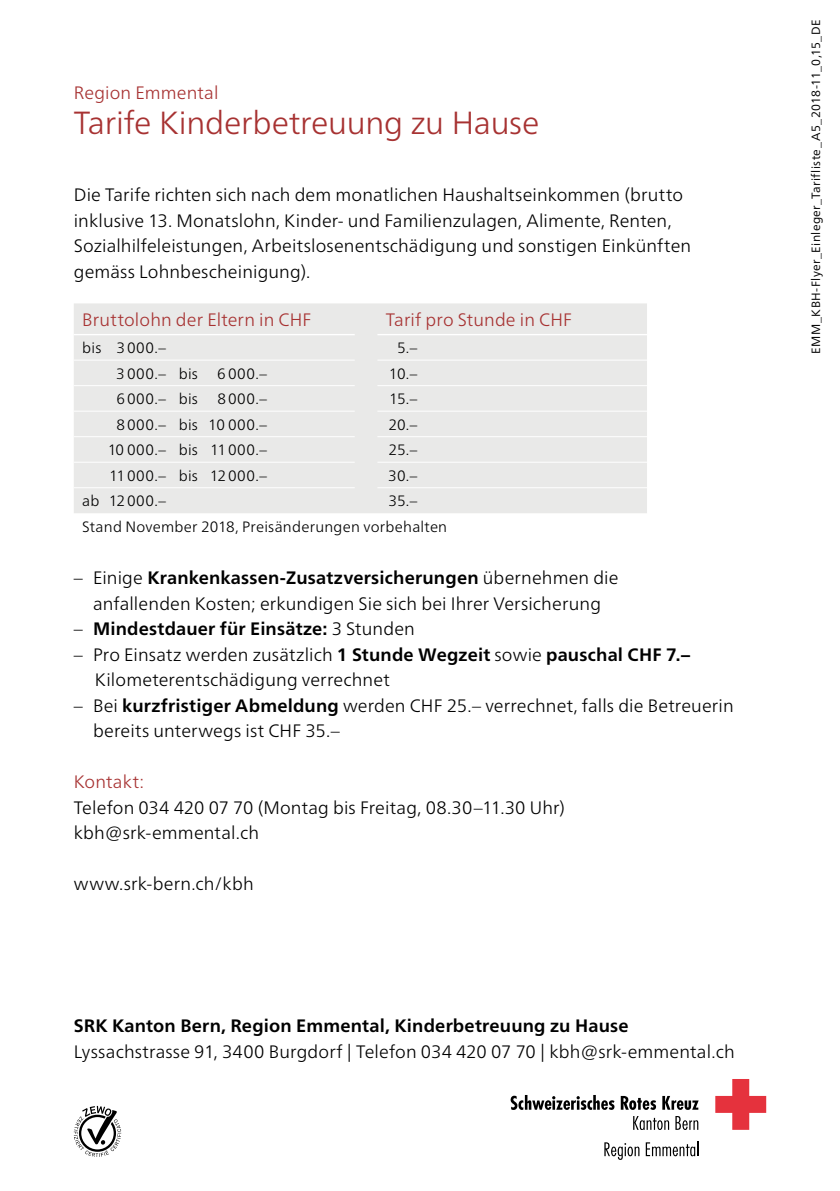
<style>
.page{position:relative;width:840px;height:1191px;background:#fff}
.page>*{position:absolute;margin:0;border:0;box-sizing:border-box;transform-origin:0 0}
._01a_Titel_Ruckseite{font:300 32px "Frutiger Neue LTW1 G";letter-spacing:-.01em;color:#a73232}
._04_GT_9pt_DE{font:300 18px/25.6px "Frutiger Neue LTW1 G";letter-spacing:.01em;color:#000}
._04_GT_9pt_DE-2{font:700 18px "Frutiger Neue LTW1 G";letter-spacing:.01em;color:#000}
._15_Titel_rot_Tabell{font:300 18px "Frutiger Neue LTW1 G";letter-spacing:.01em;color:#a73232}
._04_GT_9pt_DE-3{font:300 18px "Frutiger Neue LT Pro";letter-spacing:.005em;color:#a73232}
._14_Tabelle_7_5Pt_Li{font:300 15px "Frutiger Neue LTW1 G";letter-spacing:.015em;color:#000}
._14_Tabelle_7_5Pt_Li-2{font:300 15px "Frutiger Neue LTW1 G";letter-spacing:.035em;color:#000}
._13_Auflage_6Pt{font:12px "Frutiger Neue LTW1 G";letter-spacing:.03em;color:#000}
.s1{font-weight:700}
.s2{font-weight:300}
</style>
<div class="page">
<svg style="left:715px;top:1079px;width:50px;height:50px"></svg>
<svg style="left:510px;top:1095px;width:104px;height:15px"></svg>
<svg style="left:620px;top:1096px;width:35px;height:14px"></svg>
<svg style="left:662px;top:1096px;width:36px;height:14px"></svg>
<svg style="left:633px;top:1116px;width:35px;height:14px"></svg>
<svg style="left:675px;top:1116px;width:23px;height:14px"></svg>
<svg style="left:604px;top:1142px;width:35px;height:17px"></svg>
<svg style="left:645px;top:1141px;width:53px;height:15px"></svg>
<svg style="left:74px;top:1106px;width:47px;height:51px"></svg>
<div style="left:74px;top:303px;width:572px;height:210px;background:#e9e9e8"></div>
<hr style="left:74px;top:334px;width:280px;height:1px;background:#fff">
<hr style="left:377px;top:334px;width:269px;height:1px;background:#fff">
<hr style="left:74px;top:487px;width:280px;height:1px;background:#fff">
<hr style="left:74px;top:462px;width:280px;height:1px;background:#fff">
<hr style="left:74px;top:436px;width:280px;height:1px;background:#fff">
<hr style="left:74px;top:411px;width:280px;height:1px;background:#fff">
<hr style="left:74px;top:385px;width:280px;height:1px;background:#fff">
<hr style="left:74px;top:360px;width:280px;height:1px;background:#fff">
<hr style="left:377px;top:360px;width:269px;height:1px;background:#fff">
<hr style="left:377px;top:385px;width:269px;height:1px;background:#fff">
<hr style="left:377px;top:411px;width:269px;height:1px;background:#fff">
<hr style="left:377px;top:436px;width:269px;height:1px;background:#fff">
<hr style="left:377px;top:462px;width:269px;height:1px;background:#fff">
<hr style="left:377px;top:487px;width:269px;height:1px;background:#fff">
<p class="_04_GT_9pt_DE-3" style="left:74px;top:82px;width:146px">Region Emmental</p>
<p class="_01a_Titel_Ruckseite" style="left:74px;top:103px;width:467px">Tarife Kinderbetreuung zu Hause</p>
<p class="_04_GT_9pt_DE" style="left:74px;top:182px;width:618px">Die Tarife richten sich nach dem monatlichen Haushaltseinkommen (brutto inklusive 13. Monatslohn, Kinder- und Familienzulagen, Alimente, Renten, Sozialhilfeleistungen, Arbeitslosenentschädigung und sonstigen Einkünften gemäss Lohnbescheinigung).</p>
<p class="_15_Titel_rot_Tabell" style="left:82px;top:308px;width:230px">Bruttolohn der Eltern in CHF</p>
<p class="_15_Titel_rot_Tabell" style="left:386px;top:308px;width:187px">Tarif pro Stunde in CHF</p>
<p class="_14_Tabelle_7_5Pt_Li" style="left:82px;top:339px;width:85px">bis 3000.–</p>
<p class="_14_Tabelle_7_5Pt_Li" style="left:397px;top:339px;width:22px">5.–</p>
<p class="_14_Tabelle_7_5Pt_Li" style="left:116px;top:364px;width:83px">3 000.– bis</p>
<p class="_14_Tabelle_7_5Pt_Li" style="left:217px;top:364px;width:51px">6 000.–</p>
<p class="_14_Tabelle_7_5Pt_Li" style="left:388px;top:364px;width:30px">10.–</p>
<p class="_14_Tabelle_7_5Pt_Li" style="left:116px;top:390px;width:83px">6000.– bis</p>
<p class="_14_Tabelle_7_5Pt_Li" style="left:217px;top:390px;width:51px">8000.–</p>
<p class="_14_Tabelle_7_5Pt_Li" style="left:389px;top:390px;width:30px">15.–</p>
<p class="_14_Tabelle_7_5Pt_Li-2" style="left:117px;top:415px;width:152px">8000.– bis 10 000.–</p>
<p class="_14_Tabelle_7_5Pt_Li" style="left:388px;top:415px;width:31px">20.–</p>
<p class="_14_Tabelle_7_5Pt_Li-2" style="left:108px;top:441px;width:160px">10 000.– bis 11000.–</p>
<p class="_14_Tabelle_7_5Pt_Li" style="left:388px;top:441px;width:30px">25.–</p>
<p class="_14_Tabelle_7_5Pt_Li-2" style="left:109px;top:466px;width:159px">11000.– bis 12000.–</p>
<p class="_14_Tabelle_7_5Pt_Li" style="left:388px;top:466px;width:31px">30.–</p>
<p class="_14_Tabelle_7_5Pt_Li" style="left:82px;top:492px;width:85px">ab 12000.–</p>
<p class="_14_Tabelle_7_5Pt_Li" style="left:388px;top:492px;width:30px">35.–</p>
<p class="_14_Tabelle_7_5Pt_Li" style="left:82px;top:517px;width:366px">Stand November 2018, Preisänderungen vorbehalten</p>
<p class="_04_GT_9pt_DE" style="left:74px;top:565px;width:546px;text-align:center">– Einige <span class="s1">Krankenkassen-Zusatzversicherungen</span> übernehmen die anfallenden Kosten; erkundigen Sie sich bei Ihrer Versicherung</p>
<p class="_04_GT_9pt_DE-2" style="left:74px;top:618px;width:342px"><span class="s2">–</span> Mindestdauer für Einsätze: <span class="s2">3 Stunden</span></p>
<p class="_04_GT_9pt_DE" style="left:95px;top:641px;width:596px;text-indent:-21px">– Pro Einsatz werden zusätzlich <span class="s1">1 Stunde Wegzeit</span> sowie <span class="s1">pauschal CHF 7.–<br></span>Kilometerentschädigung verrechnet</p>
<p class="_04_GT_9pt_DE" style="left:93px;top:692px;width:641px;text-indent:-19px">– Bei <span class="s1">kurzfristiger Abmeldung</span> werden CHF 25.– verrechnet, falls die Betreuerin bereits unterwegs ist CHF 35.–</p>
<p class="_04_GT_9pt_DE-3" style="left:74px;top:771px;width:72px">Kontakt:</p>
<p class="_04_GT_9pt_DE" style="left:74px;top:794px;width:492px">Telefon 034 420 07 70 (Montag bis Freitag, 08.30–11.30 Uhr)</p>
<p class="_04_GT_9pt_DE" style="left:74px;top:820px;width:187px">kbh@srk-emmental.ch</p>
<p class="_04_GT_9pt_DE" style="left:74px;top:871px;width:181px">www.srk-bern.ch/kbh</p>
<p class="_04_GT_9pt_DE-2" style="left:74px;top:1015px;width:556px">SRK Kanton Bern, Region Emmental, Kinderbetreuung zu Hause</p>
<p class="_04_GT_9pt_DE" style="left:74px;top:1038px;width:662px">Lyssachstrasse 91, 3400 Burgdorf | Telefon 034 420 07 70 | kbh@srk-emmental.ch</p>
<p class="_13_Auflage_6Pt" style="left:808px;top:354px;width:336px;rotate:-90deg">EMM_KBH-Flyer_Einleger_Tarifliste_A5_2018-11_0,15_DE</p>
</div>
